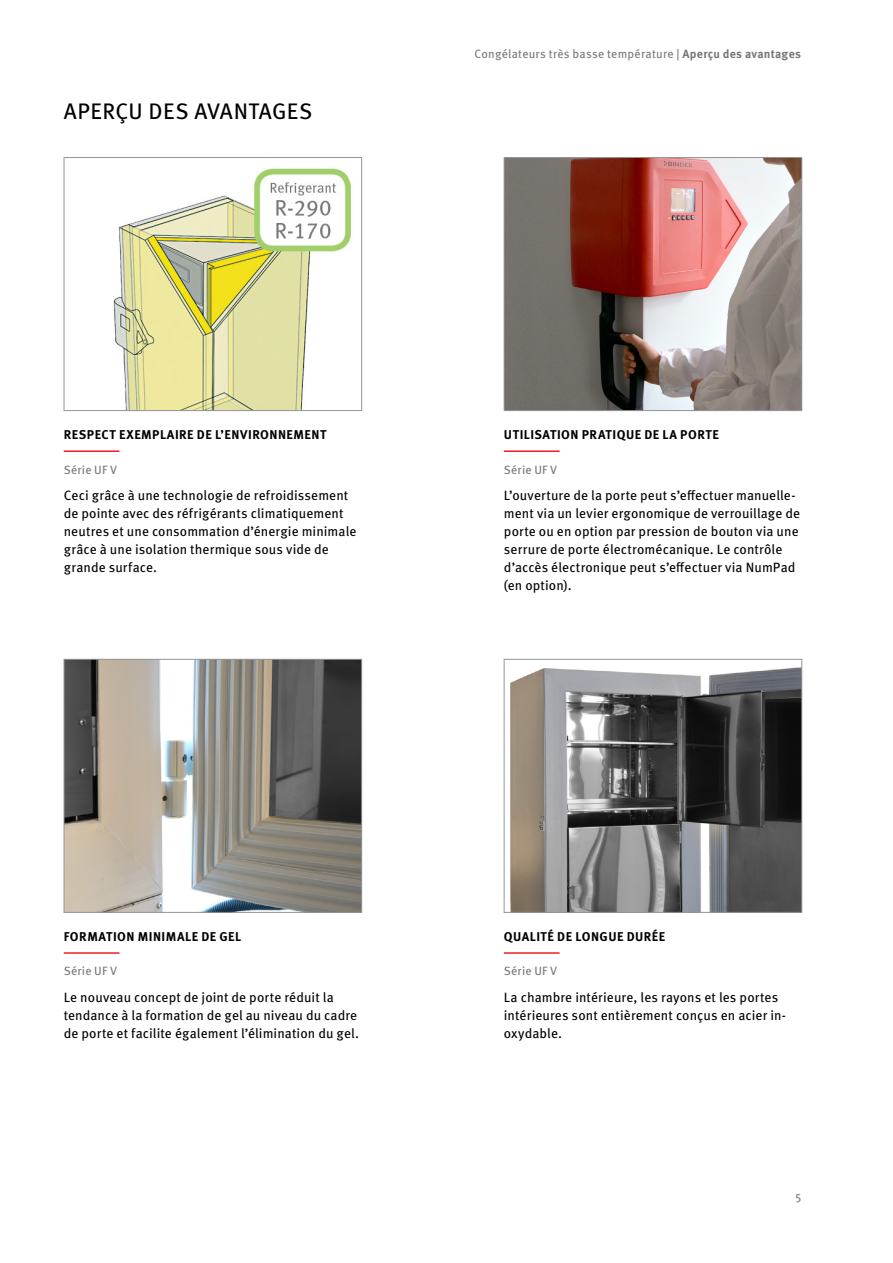
<style>
.page{position:relative;width:893px;height:1263px;background:#fff}
.page>*{position:absolute;margin:0;border:0;box-sizing:border-box;transform-origin:0 0}
.t1{font:22.5px "Meta Pro";letter-spacing:.015em;color:#000}
.t2{font:13.5px/18px "Meta Pro";letter-spacing:.005em;color:#000}
.t3{font:700 12.75px "Meta Pro";letter-spacing:.035em;color:#000}
.t4{font:12px "Meta Pro";letter-spacing:.02em;color:#77787b}
.s1{font-weight:700}
</style>
<div class="page">
<img style="left:113px;top:168px;width:238px;height:241px">
<div style="left:64px;top:157px;width:298px;height:254px;border:1px solid #939598"></div>
<img style="left:506px;top:159px;width:294px;height:250px">
<div style="left:504px;top:157px;width:298px;height:254px;border:1px solid #939598"></div>
<hr style="left:64px;top:450px;width:55px;height:2px;background:#ed1d24">
<hr style="left:504px;top:450px;width:56px;height:2px;background:#ed1d24">
<img style="left:66px;top:661px;width:294px;height:249px">
<div style="left:64px;top:659px;width:298px;height:253px;border:1px solid #939598"></div>
<img style="left:510px;top:667px;width:290px;height:243px">
<div style="left:504px;top:659px;width:298px;height:253px;border:1px solid #939598"></div>
<hr style="left:64px;top:952px;width:55px;height:2px;background:#ed1d24">
<hr style="left:504px;top:952px;width:56px;height:2px;background:#ed1d24">
<h1 class="t1" style="left:64px;top:94px;width:250px">APERÇU DES AVANTAGES</h1>
<p class="t4" style="left:474px;top:44px;width:328px">Congélateurs très basse température | <span class="s1">Aperçu des avantages</span></p>
<p class="t3" style="left:64px;top:425px;width:264px">RESPECT EXEMPLAIRE DE L’ENVIRONNEMENT</p>
<p class="t4" style="left:64px;top:460px;width:55px">Série UF V</p>
<p class="t2" style="left:64px;top:485px;width:294px">Ceci grâce à une technologie de refroidissement de pointe avec des réfrigérants climatiquement neutres et une consommation d’énergie minimale grâce à une isolation thermique sous vide de grande surface.</p>
<p class="t3" style="left:504px;top:425px;width:216px">UTILISATION PRATIQUE DE LA PORTE</p>
<p class="t4" style="left:504px;top:460px;width:55px">Série UF V</p>
<p class="t2" style="left:504px;top:485px;width:298px">L’ouverture de la porte peut s’effectuer manuelle&shy;ment via un levier ergonomique de verrouillage de porte ou en option par pression de bouton via une serrure de porte électromécanique. Le contrôle d’accès électronique peut s’effectuer via NumPad (en option).</p>
<p class="t3" style="left:64px;top:926px;width:179px">FORMATION MINIMALE DE GEL</p>
<p class="t4" style="left:64px;top:962px;width:55px">Série UF V</p>
<p class="t2" style="left:64px;top:987px;width:297px">Le nouveau concept de joint de porte réduit la tendance à la formation de gel au niveau du cadre de porte et facilite également l’élimination du gel.</p>
<p class="t3" style="left:504px;top:926px;width:163px">QUALITÉ DE LONGUE DURÉE</p>
<p class="t4" style="left:504px;top:962px;width:55px">Série UF V</p>
<p class="t2" style="left:504px;top:987px;width:284px">La chambre intérieure, les rayons et les portes intérieures sont entièrement conçus en acier in&shy;oxydable.</p>
<p class="t4" style="left:796px;top:1188px;width:7px">5</p>
</div>
